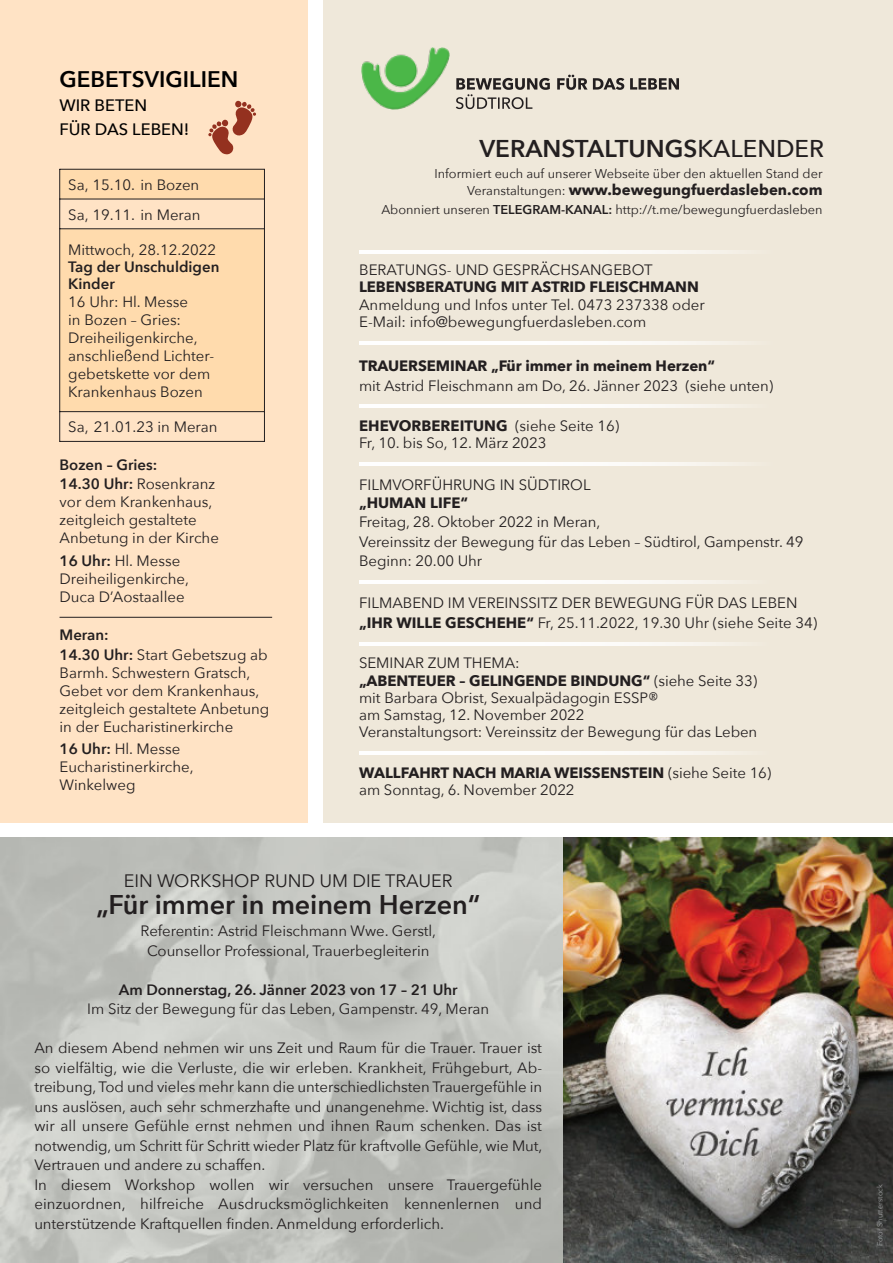
<style>
.page{position:relative;width:893px;height:1263px;background:#fff}
.page>*{position:absolute;margin:0;border:0;box-sizing:border-box;transform-origin:0 0}
.t1{font:600 27px "Avenir Next";letter-spacing:-.005em;color:#231f20}
.t2{font:600 24.3px "Avenir Next";color:#231f20}
.t3{font:600 22.5px "Avenir Next";color:#000}
.t4{font:18px "Avenir Next";letter-spacing:-.005em;color:#231f20}
.t5{font:500 16.5px/24px "Avenir Next";color:#000}
.t6{font:15px/18px "Avenir Next";letter-spacing:-.005em;color:#231f20}
.t7{font:700 15px "Avenir Next";letter-spacing:-.005em;color:#231f20}
.t8{font:600 15px/19.5px "Avenir Next";color:#231f20}
.t9{font:12.75px "Avenir Next";color:#231f20}
.t10{font:7.5px "Avenir Next";color:rgb(186 188 190/.8)}
.s1{font-weight:400}
.s2{font-weight:600}
.s3{font-weight:500}
.s4{font-weight:400;font-size:12.75px}
.s5{font-weight:700}
.s6{font-family:"PT Serif"}
</style>
<div class="page">
<hr style="left:0;top:645px;width:1px;height:618px;background:#dfe1e8">
<div style="left:0;top:0;width:308px;height:823px;background:#ffe3c5"></div>
<hr style="left:60px;top:617px;width:212px;height:1px;background:#231f20">
<svg style="left:208px;top:101px;width:48px;height:54px"></svg>
<div style="left:60px;top:169px;width:204px;height:30px;background:#ffdbad"></div>
<div style="left:60px;top:229px;width:204px;height:183px;background:#ffdbad"></div>
<hr style="left:59px;top:169px;width:1px;height:273px;background:#231f20">
<hr style="left:264px;top:169px;width:1px;height:273px;background:#231f20">
<hr style="left:60px;top:169px;width:204px;height:1px;background:#231f20">
<hr style="left:60px;top:199px;width:204px;height:1px;background:#231f20">
<hr style="left:60px;top:228px;width:204px;height:1px;background:#231f20">
<hr style="left:60px;top:411px;width:204px;height:1px;background:#231f20">
<hr style="left:60px;top:441px;width:204px;height:1px;background:#231f20">
<img style="left:0;top:837px;width:893px;height:426px">
<img style="left:361px;top:47px;width:88px;height:62px">
<svg style="left:557px;top:75px;width:122px;height:15px;background:#9c978f"></svg>
<svg style="left:456px;top:78px;width:94px;height:31px;background:#aea89f"></svg>
<h3 class="t3" style="left:60px;top:65px;width:180px">GEBETSVIGILIEN</h3>
<p class="t5" style="left:60px;top:94px;width:131px">WIR BETEN<br>FÜR DAS LEBEN!</p>
<p class="t6" style="left:68px;top:170px;width:134px;line-height:29.7px">Sa, 15.10. in Bozen<br>Sa, 19.11. in Meran</p>
<p class="t6" style="left:68px;top:241px;width:150px">Mittwoch, 28.12.2022</p>
<p class="t8" style="left:68px;top:258px;width:153px;line-height:17.2px">Tag der Unschuldigen<br>Kinder</p>
<p class="t6" style="left:68px;top:293px;width:148px">16 Uhr: Hl. Messe<br>in Bozen – Gries:<br>Dreiheiligenkirche, anschließend Lichter&shy;gebetskette vor dem<br>Krankenhaus Bozen</p>
<p class="t6" style="left:68px;top:418px;width:151px">Sa, 21.01.23 in Meran</p>
<p class="t8" style="left:60px;top:455px;width:157px">Bozen – Gries:<br>14.30 Uhr: <span class="s1">Rosenkranz</span></p>
<p class="t6" style="left:60px;top:493px;width:161px">vor dem Krankenhaus, zeitgleich gestaltete<br>Anbetung in der Kirche</p>
<p class="t6" style="left:60px;top:552px;width:131px"><span class="s2">16 Uhr:</span> Hl. Messe<br>Dreiheiligenkirche,<br>Duca D’Aostaallee</p>
<p class="t6" style="left:60px;top:626px;width:210px;line-height:19.5px"><span class="s2">Meran:<br>14.30 Uhr:</span> Start Gebetszug ab</p>
<p class="t6" style="left:60px;top:664px;width:211px">Barmh. Schwestern Gratsch,<br>Gebet vor dem Krankenhaus, zeitgleich gestaltete Anbetung in der Eucharistinerkirche</p>
<p class="t6" style="left:60px;top:740px;width:136px"><span class="s2">16 Uhr:</span> Hl. Messe<br>Eucharistinerkirche,<br>Winkelweg</p>
<h2 class="t2" style="left:479px;top:133px;width:346px">VERANSTALTUNGS<span class="s3">KALENDER</span></h2>
<p class="t9" style="left:434px;top:166px;width:390px">Informiert euch auf unserer Webseite über den aktuellen Stand der</p>
<p class="t7" style="left:467px;top:180px;width:357px"><span class="s4">Veranstaltungen:</span> www.bewegungfuerdasleben.com</p>
<p class="t9" style="left:381px;top:202px;width:443px">Abonniert unseren <span class="s2">TELEGRAM-KANAL:</span> http://t.me/bewegungfuerdasleben</p>
<p class="t6" style="left:359px;top:261px;width:295px">BERATUNGS- UND GESPRÄCHSANGEBOT</p>
<p class="t7" style="left:359px;top:277px;width:341px">LEBENSBERATUNG MIT ASTRID FLEISCHMANN</p>
<p class="t6" style="left:359px;top:296px;width:347px;line-height:17.2px">Anmeldung und Infos unter Tel. 0473 237338 oder<br>E-Mail: info@bewegungfuerdasleben.com</p>
<p class="t7" style="left:359px;top:356px;width:357px">TRAUERSEMINAR „Für immer in meinem Herzen“</p>
<p class="t6" style="left:359px;top:377px;width:416px">mit Astrid Fleischmann am Do, 26. Jänner 2023 (siehe unten)</p>
<p class="t6" style="left:359px;top:418px;width:262px;line-height:17.2px"><span class="s5">EHEVORBEREITUNG</span> (siehe Seite 16)<br>Fr, 10. bis So, 12. März 2023</p>
<p class="t6" style="left:359px;top:477px;width:233px">FILMVORFÜHRUNG IN SÜDTIROL</p>
<p class="t7" style="left:359px;top:493px;width:111px">„HUMAN LIFE“</p>
<p class="t6" style="left:359px;top:513px;width:446px;line-height:19.5px">Freitag, 28. Oktober 2022 in Meran,<br>Vereinssitz der Bewegung für das Leben – Südtirol, Gampenstr. 49<br>Beginn: 20.00 Uhr</p>
<p class="t6" style="left:359px;top:594px;width:460px;line-height:19.5px">FILMABEND IM VEREINSSITZ DER BEWEGUNG FÜR DAS LEBEN <span class="s5">„IHR WILLE GESCHEHE“</span> Fr, 25.11.2022, 19.30 Uhr (siehe Seite 34)</p>
<p class="t6" style="left:359px;top:655px;width:400px;line-height:17.2px">SEMINAR ZUM THEMA:<br><span class="s5">„ABENTEUER – GELINGENDE BINDUNG“</span> (siehe Seite 33) mit Barbara Obrist, Sexualpädagogin ESSP<span class="s6">®<br></span>am Samstag, 12. November 2022<br>Veranstaltungsort: Vereinssitz der Bewegung für das Leben</p>
<p class="t6" style="left:359px;top:764px;width:414px;line-height:17.2px"><span class="s5">WALLFAHRT NACH MARIA WEISSENSTEIN</span> (siehe Seite 16) am Sonntag, 6. November 2022</p>
<p class="t4" style="left:124px;top:869px;width:330px">EIN WORKSHOP RUND UM DIE TRAUER</p>
<h1 class="t1" style="left:96px;top:887px;width:385px">„Für immer in meinem Herzen“</h1>
<p class="t6" style="left:141px;top:922px;width:297px;line-height:19.5px;text-align:center">Referentin: Astrid Fleischmann Wwe. Gerstl,<br>Counsellor Professional, Trauerbegleiterin</p>
<p class="t8" style="left:119px;top:980px;width:340px">Am Donnerstag, 26. Jänner 2023 von 17 – 21 Uhr</p>
<p class="t6" style="left:87px;top:1001px;width:403px">Im Sitz der Bewegung für das Leben, Gampenstr. 49, Meran</p>
<p class="t6" style="left:34px;top:1039px;width:510px;line-height:19.5px">An diesem Abend nehmen wir uns Zeit und Raum für die Trauer. Trauer ist so vielfältig, wie die Verluste, die wir erleben. Krankheit, Frühgeburt, Ab&shy;treibung, Tod und vieles mehr kann die unterschiedlichsten Trauergefühle in uns auslösen, auch sehr schmerzhafte und unangenehme. Wichtig ist, dass wir all unsere Gefühle ernst nehmen und ihnen Raum schenken. Das ist notwendig, um Schritt für Schritt wieder Platz für kraftvolle Gefühle, wie Mut, Vertrauen und andere zu schaffen.<br>In diesem Workshop wollen wir versuchen unsere Trauergefühle einzuordnen, hilfreiche Ausdrucksmöglichkeiten kennenlernen und unterstützende Kraftquellen finden. Anmeldung erforderlich.</p>
<p class="t10" style="left:875px;top:1246px;width:64px;rotate:-90deg">Foto: Shutterstock</p>
</div>
